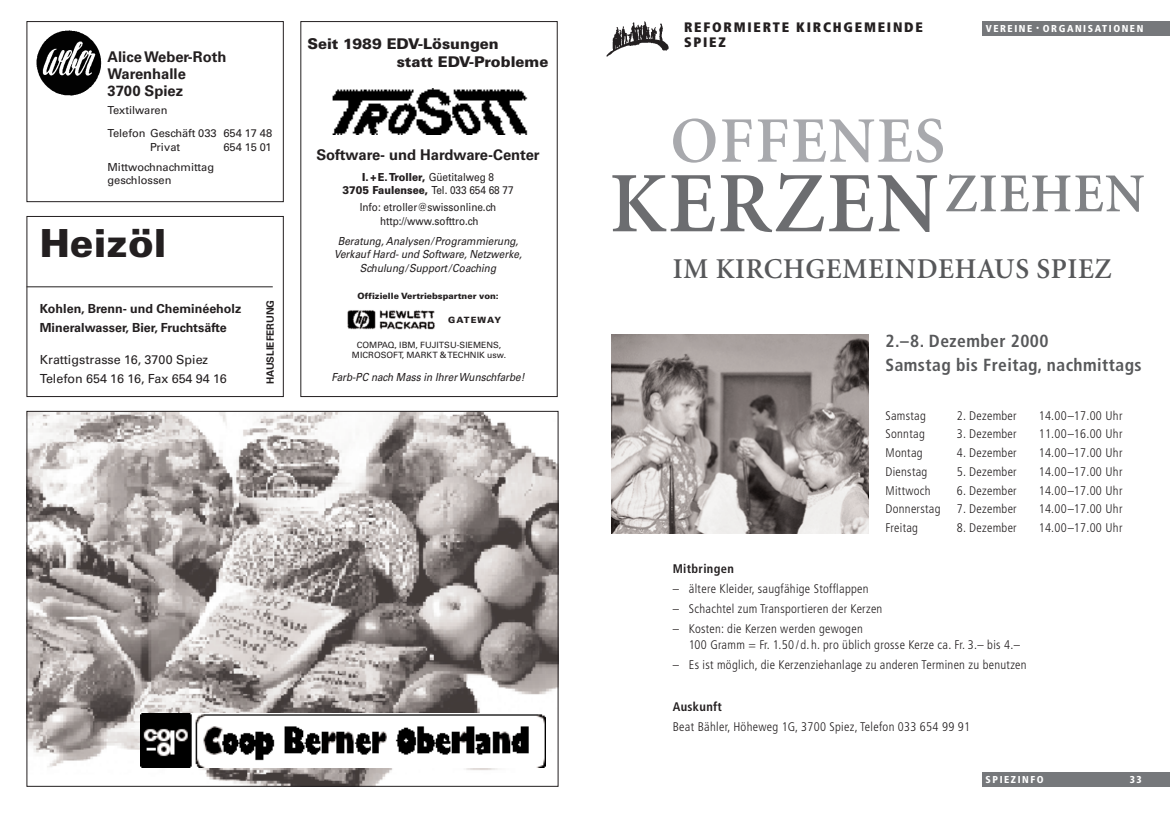
<style>
.page{position:relative;width:1170px;height:815px;background:#fff}
.page>*{position:absolute;margin:0;border:0;box-sizing:border-box;transform-origin:0 0}
.t1{font:600 86.25px "Minion";letter-spacing:.025em;color:#6c6d70}
.t2{font:600 65px "Minion";letter-spacing:.025em;color:#a8a9ad}
.t3{font:900 38.75px "Univers";color:#231f20}
.t4{font:600 28.75px "Minion";letter-spacing:.025em;color:#57585a}
.t5{font:700 condensed 17.5px/23.8px "Frutiger";letter-spacing:.025em;color:#57585a}
.t6{font:700 14.75px/17.2px "Univers";color:#231f20}
.t7{font:900 14.75px/17.8px "Univers";color:#231f20}
.t8{font:900 condensed 13.75px/15px "Frutiger";letter-spacing:.13em;color:#231f20}
.t9{font:300 condensed 12.5px/16.2px "Frutiger";letter-spacing:.025em;color:#231f20}
.t10{font:700 12.5px/18.8px "Univers";color:#231f20}
.t11{font:12.5px/18.8px "Univers";color:#231f20}
.t12{font:700 condensed 12.5px "Frutiger";letter-spacing:.025em;color:#231f20}
.t13{font:italic 11.12px/13.6px "Univers";color:#231f20;text-align:center;scale:.9 1}
.t14{font:11.12px/23.5px "Univers";color:#231f20}
.t15{font:900 11.12px/13.6px "Univers";color:#231f20;text-align:center;scale:.9 1}
.t16{font:11.12px/13.6px "Univers";color:#231f20;text-align:center;scale:.9 1}
.t17{font:900 condensed 10px "Frutiger";letter-spacing:.155em;color:#fff}
.t18{font:700 10px "Univers";color:#231f20}
.t19{font:8.62px/10.4px "Univers";color:#231f20;text-align:center}
.t20{font:900 8.62px "Univers";color:#231f20}
.t21{font:900 8.62px "Univers";letter-spacing:.125em;color:#231f20}
.s1{font-weight:400}
.s2{font-size:6.25px}
</style>
<div class="page">
<div style="left:981px;top:21px;width:188px;height:14px;background:#76787b"></div>
<div style="left:981px;top:772px;width:188px;height:15px;background:#76787b"></div>
<img style="left:606px;top:22px;width:62px;height:34px">
<img style="left:611px;top:335px;width:257px;height:199px">
<div style="left:27px;top:216px;width:256px;height:181px;border:1px solid #231f20"></div>
<hr style="left:27px;top:286px;width:246px;height:1px;background:#231f20">
<img style="left:29px;top:413px;width:527px;height:372px">
<img style="left:140px;top:713px;width:405px;height:55px">
<div style="left:300px;top:21px;width:257px;height:376px;border:1px solid #231f20"></div>
<img style="left:332px;top:88px;width:196px;height:47px">
<img style="left:347px;top:310px;width:88px;height:20px">
<img style="left:36px;top:30px;width:66px;height:66px">
<div style="left:27px;top:21px;width:256px;height:181px;border:1px solid #231f20"></div>
<p class="t6" style="left:107px;top:49px;width:120px">AliceWeber-Roth<br>Warenhalle<br>3700 Spiez</p>
<p class="t14" style="left:107px;top:99px;width:166px">Textilwaren<br>Telefon Geschäft 033 654 17 48</p>
<p class="t14" style="left:150px;top:136px;width:32px">Privat</p>
<p class="t14" style="left:223px;top:136px;width:50px">654 15 01</p>
<p class="t14" style="left:107px;top:161px;width:108px;line-height:13.2px">Mittwochnachmittag geschlossen</p>
<h3 class="t3" style="left:40px;top:229px;width:128px">Heizöl</h3>
<p class="t10" style="left:40px;top:300px;width:203px">Kohlen, Brenn- und Cheminéeholz<br>Mineralwasser, Bier, Fruchtsäfte</p>
<p class="t11" style="left:40px;top:352px;width:188px">Krattigstrasse 16, 3700 Spiez<br>Telefon 654 16 16, Fax 654 94 16</p>
<p class="t18" style="left:266px;top:384px;width:86px;rotate:-90deg">HAUSLIEFERUNG</p>
<p class="t7" style="left:397px;top:37px;width:153px;text-indent:-89px">Seit 1989 EDV-Lösungen<br>statt EDV-Probleme</p>
<p class="t6" style="left:316px;top:147px;width:225px">Software- und Hardware-Center</p>
<p class="t15" style="left:342px;top:171px;width:191px">I.+E.Troller, <span class="s1">Güetitalweg 8<br></span>3705 Faulensee, <span class="s1">Tel. 033 654 68 77</span></p>
<p class="t16" style="left:360px;top:201px;width:153px">Info: etroller@swissonline.ch http://www.softtro.ch</p>
<p class="t13" style="left:334px;top:235px;width:210px">Beratung, Analysen/Programmierung,<br>Verkauf Hard- und Software, Netzwerke,<br>Schulung/Support/Coaching</p>
<p class="t20" style="left:357px;top:292px;width:143px">Offizielle Vertriebspartner von:</p>
<p class="t21" style="left:448px;top:317px;width:55px">GATEWAY</p>
<p class="t19" style="left:352px;top:341px;width:156px">COMPAQ, IBM, FUJITSU-SIEMENS,<br>MICROSOFT, MARKT &amp;TECHNIK usw.</p>
<p class="t13" style="left:331px;top:371px;width:216px">Farb-PC nach Mass in Ihrer Wunschfarbe!</p>
<p class="t8" style="left:684px;top:21px;width:240px">REFORMIERTE KIRCHGEMEINDE<br>SPIEZ</p>
<p class="t17" style="left:985px;top:24px;width:159px">VEREINE <span class="s2">•</span> ORGANISATIONEN</p>
<h2 class="t2" style="left:670px;top:116px;width:276px">OFFENES</h2>
<h1 class="t1" style="left:609px;top:170px;width:536px">KERZEN<sup>ZIEHEN</sup></h1>
<h3 class="t4" style="left:672px;top:258px;width:440px">IM KIRCHGEMEINDEHAUS SPIEZ</h3>
<h3 class="t5" style="left:885px;top:331px;width:258px">2.–8. Dezember 2000<br>Samstag bis Freitag, nachmittags</h3>
<p class="t9" style="left:885px;top:408px;width:42px">Samstag</p>
<p class="t9" style="left:956px;top:408px;width:61px">2. Dezember</p>
<p class="t9" style="left:1038px;top:408px;width:85px">14.00–17.00 Uhr</p>
<p class="t9" style="left:885px;top:427px;width:41px">Sonntag</p>
<p class="t9" style="left:956px;top:427px;width:61px">3. Dezember</p>
<p class="t9" style="left:1038px;top:427px;width:85px">11.00–16.00 Uhr</p>
<p class="t9" style="left:885px;top:446px;width:39px">Montag</p>
<p class="t9" style="left:956px;top:446px;width:61px">4. Dezember</p>
<p class="t9" style="left:1038px;top:446px;width:85px">14.00–17.00 Uhr</p>
<p class="t9" style="left:885px;top:464px;width:43px">Dienstag</p>
<p class="t9" style="left:956px;top:464px;width:61px">5. Dezember</p>
<p class="t9" style="left:1038px;top:464px;width:85px">14.00–17.00 Uhr</p>
<p class="t9" style="left:885px;top:483px;width:47px">Mittwoch</p>
<p class="t9" style="left:956px;top:483px;width:61px">6. Dezember</p>
<p class="t9" style="left:1038px;top:483px;width:85px">14.00–17.00 Uhr</p>
<p class="t9" style="left:885px;top:502px;width:57px">Donnerstag</p>
<p class="t9" style="left:956px;top:502px;width:61px">7. Dezember</p>
<p class="t9" style="left:1038px;top:502px;width:85px">14.00–17.00 Uhr</p>
<p class="t9" style="left:885px;top:521px;width:34px">Freitag</p>
<p class="t9" style="left:956px;top:521px;width:61px">8. Dezember</p>
<p class="t9" style="left:1038px;top:521px;width:85px">14.00–17.00 Uhr</p>
<p class="t12" style="left:672px;top:564px;width:63px">Mitbringen</p>
<p class="t9" style="left:672px;top:582px;width:197px">– ältere Kleider, saugfähige Stofflappen</p>
<p class="t9" style="left:672px;top:601px;width:211px">– Schachtel zum Transportieren der Kerzen</p>
<p class="t9" style="left:689px;top:621px;width:332px;text-indent:-16px">– Kosten: die Kerzen werden gewogen<br>100 Gramm = Fr. 1.50/d.h. pro üblich grosse Kerze ca. Fr. 3.– bis 4.–</p>
<p class="t9" style="left:672px;top:657px;width:355px">– Es ist möglich, die Kerzenziehanlage zu anderen Terminen zu benutzen</p>
<p class="t12" style="left:672px;top:702px;width:51px">Auskunft</p>
<p class="t9" style="left:672px;top:720px;width:299px">Beat Bähler, Höheweg 1G, 3700 Spiez, Telefon 033 654 99 91</p>
<p class="t17" style="left:985px;top:775px;width:60px">SPIEZINFO</p>
<p class="t17" style="left:1129px;top:775px;width:13px">33</p>
</div>
